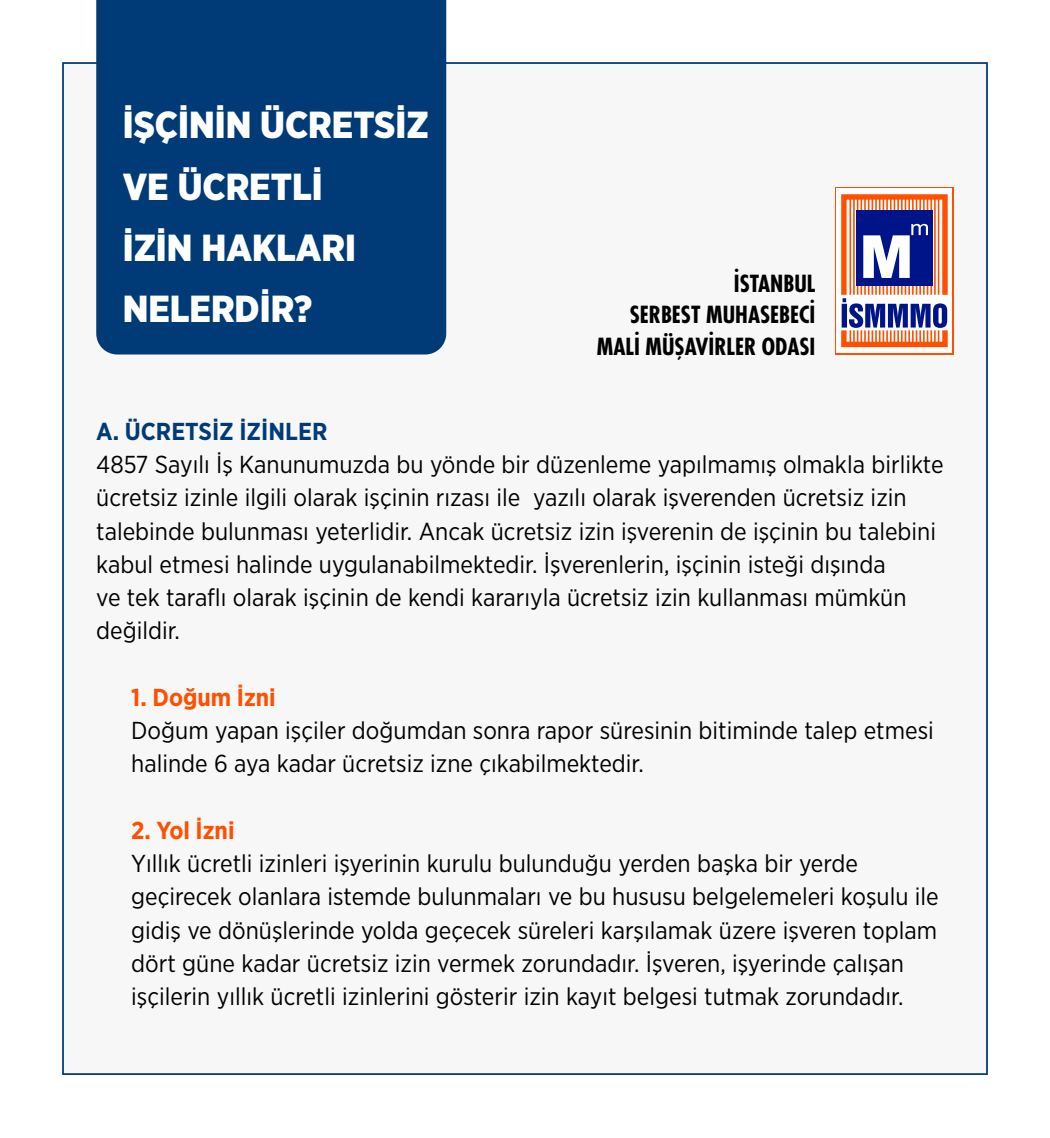
<style>
.page{position:relative;width:1050px;height:1138px;background:#fff}
.page>*{position:absolute;margin:0;border:0;box-sizing:border-box;transform-origin:0 0}
.t1{font:900 37.62px/61.2px "Gotham Narrow";color:#fff}
.List_Paragraph{font:24.5px/33.2px "Gotham Narrow";color:#000}
.t2{font:700 condensed 22.93px "Futura Std";color:#000}
.s1{font-weight:700;color:#003b77}
.s2{font-weight:700;color:#fe5000}
</style>
<div class="page">
<div style="left:62px;top:62px;width:926px;height:1012px;background:#f7f7f7;border:2px solid #003b77"></div>
<svg style="left:835px;top:187px;width:119px;height:167px"></svg>
<div style="left:837px;top:188px;width:115px;height:165px;background:#fff"></div>
<svg style="left:841px;top:194px;width:107px;height:153px"></svg>
<div style="left:96px;top:0;width:350px;height:354px;background:#003b77"></div>
<p class="t1" style="left:123px;top:94px;width:308px">İŞÇİNİN ÜCRETSİZ<br>VE ÜCRETLİ<br>İZİN HAKLARI<br>NELERDİR?</p>
<p class="t2" style="left:734px;top:267px;width:83px">İSTANBUL</p>
<p class="t2" style="left:630px;top:299px;width:187px">SERBEST MUHASEBECİ</p>
<p class="t2" style="left:597px;top:330px;width:220px">MALİ MÜŞAVİRLER ODASI</p>
<p class="List_Paragraph" style="left:96px;top:414px;width:849px"><span class="s1">A. ÜCRETSIZ İZINLER<br></span>4857 Sayılı İş Kanunumuzda bu yönde bir düzenleme yapılmamış olmakla birlikte ücretsiz izinle ilgili olarak işçinin rızası ile yazılı olarak işverenden ücretsiz izin talebinde bulunması yeterlidir. Ancak ücretsiz izin işverenin de işçinin bu talebini kabul etmesi halinde uygulanabilmektedir. İşverenlerin, işçinin isteği dışında<br>ve tek taraflı olarak işçinin de kendi kararıyla ücretsiz izin kullanması mümkün değildir.</p>
<p class="List_Paragraph" style="left:131px;top:680px;width:804px"><span class="s2">1. Doğum İzni<br></span>Doğum yapan işçiler doğumdan sonra rapor süresinin bitiminde talep etmesi halinde 6 aya kadar ücretsiz izne çıkabilmektedir.</p>
<p class="List_Paragraph" style="left:131px;top:813px;width:809px"><span class="s2">2. Yol İzni<br></span>Yıllık ücretli izinleri işyerinin kurulu bulunduğu yerden başka bir yerde geçirecek olanlara istemde bulunmaları ve bu hususu belgelemeleri koşulu ile gidiş ve dönüşlerinde yolda geçecek süreleri karşılamak üzere işveren toplam dört güne kadar ücretsiz izin vermek zorundadır. İşveren, işyerinde çalışan işçilerin yıllık ücretli izinlerini gösterir izin kayıt belgesi tutmak zorundadır.</p>
</div>
